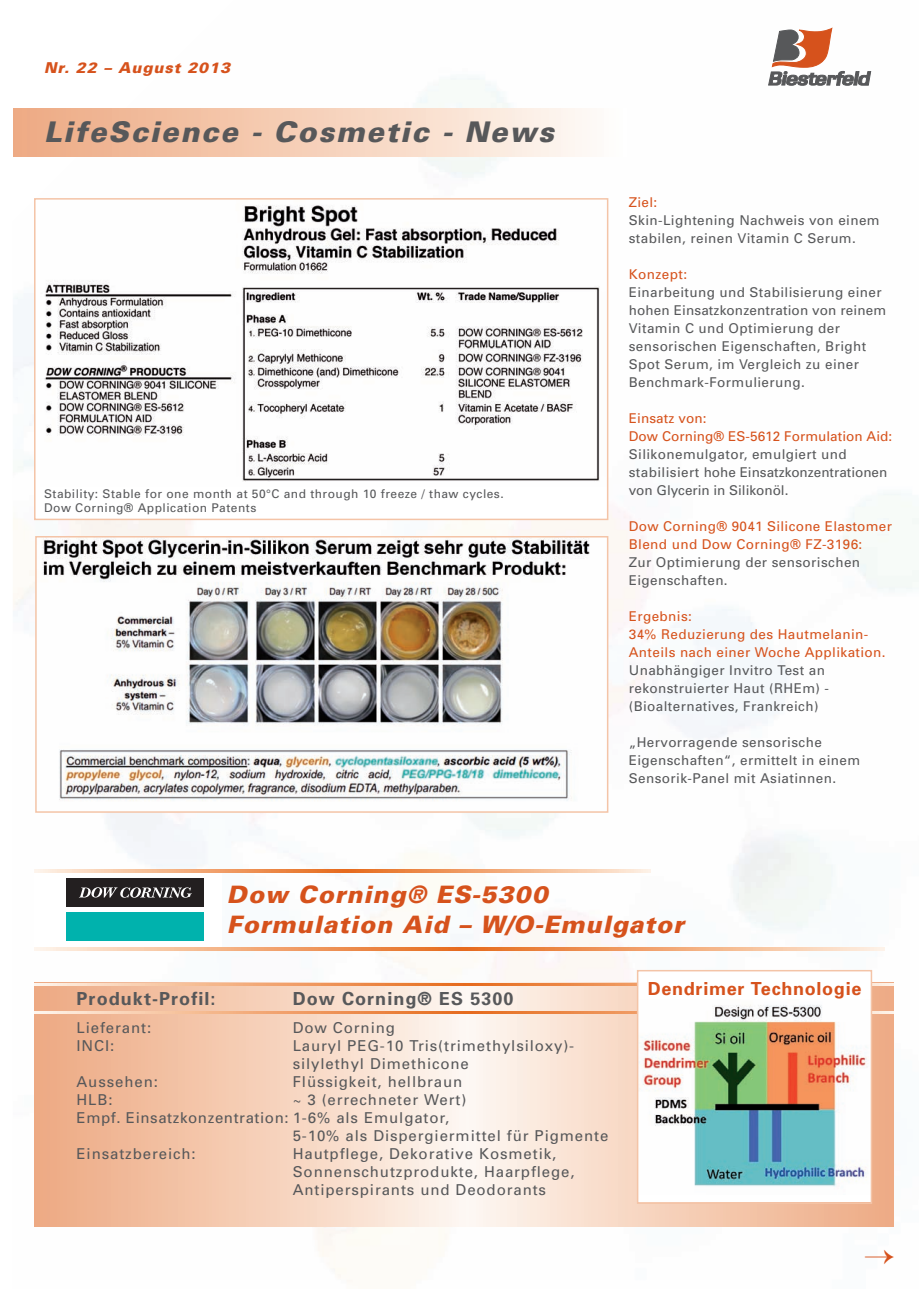
<style>
.page{position:relative;width:919px;height:1289px;background:#fff}
.page>*{position:absolute;margin:0;border:0;box-sizing:border-box;transform-origin:0 0}
.t1{font:italic 900 28.5px "Univers";letter-spacing:.065em;color:#57585a}
.t2{font:italic 900 24px/30px "Univers";letter-spacing:.045em;color:#d6521c}
.t3{font:700 18px "Univers";letter-spacing:.06em;color:#57585a}
.t4{font:700 18px "Univers";letter-spacing:.04em;color:#d6521c}
.t5{font:15px/18px "Univers";letter-spacing:.06em;color:#57585a}
.t6{font:15px "Univers";letter-spacing:.04em;color:#57585a}
.t7{font:italic 900 15px "Univers";letter-spacing:.065em;color:#d6521c}
.t8{font:13.5px/18px "Univers";letter-spacing:.03em;color:#57585a}
.t9{font:13.5px/18px "Univers";letter-spacing:.03em;color:#d6521c}
.t10{font:13.5px/18px "Univers";color:#57585a}
.t11{font:13.5px/18px "Univers";letter-spacing:.005em;color:#d6521c}
.t12{font:12px/13.5px "Univers";letter-spacing:.04em;color:#57585a}
</style>
<div class="page">
<img style="left:13px;top:27px;width:905px;height:1254px">
<svg style="left:768px;top:28px;width:102px;height:57px"></svg>
<div style="left:14px;top:109px;width:612px;height:48px;background:linear-gradient(to right,#eda981,#fffcf9)"></div>
<div style="left:36px;top:200px;width:571px;height:318px;background:#fff"></div>
<img style="left:44px;top:205px;width:556px;height:277px">
<div style="left:34px;top:198px;width:574px;height:322px;border:2px solid #f4c4a7"></div>
<img style="left:38px;top:539px;width:567px;height:270px">
<div style="left:35px;top:536px;width:573px;height:276px;border:2px solid #f4c4a7"></div>
<div style="left:34px;top:872px;width:187px;height:75px;background:#fff"></div>
<div style="left:67px;top:912px;width:137px;height:28px;background:#00b2ad"></div>
<div style="left:67px;top:878px;width:137px;height:28px;background:#231f20"></div>
<svg style="left:80px;top:887px;width:112px;height:10px"></svg>
<svg style="left:34px;top:982px;width:859px;height:243px;background:#f6d3bd"></svg>
<svg style="left:34px;top:1011px;width:859px;height:2px"></svg>
<svg style="left:34px;top:983px;width:859px;height:2px"></svg>
<svg style="left:34px;top:869px;width:617px;height:3px;background:#f1ac7c"></svg>
<svg style="left:34px;top:947px;width:850px;height:3px;background:#f1ac7c"></svg>
<div style="left:638px;top:971px;width:232px;height:231px;background:#fff"></div>
<img style="left:639px;top:1005px;width:228px;height:182px">
<div style="left:636px;top:969px;width:236px;height:234px;border:2px solid #f4c4a7"></div>
<svg style="left:864px;top:1249px;width:29px;height:15px"></svg>
<p class="t7" style="left:44px;top:63px;width:188px">Nr. 22 – August 2013</p>
<h1 class="t1" style="left:44px;top:121px;width:511px">LifeScience - Cosmetic - News</h1>
<p class="t12" style="left:44px;top:488px;width:461px">Stability: Stable for one month at 50°C and through 10 freeze / thaw cycles.<br>Dow Corning® Application Patents</p>
<p class="t9" style="left:628px;top:194px;width:30px">Ziel:</p>
<p class="t8" style="left:628px;top:212px;width:252px">Skin-Lightening Nachweis von einem stabilen, reinen Vitamin C Serum.</p>
<p class="t9" style="left:628px;top:266px;width:60px">Konzept:</p>
<p class="t8" style="left:628px;top:284px;width:259px">Einarbeitung und Stabilisierung einer hohen Einsatzkonzentration von reinem Vitamin C und Optimierung der sensorischen Eigenschaften, Bright Spot Serum, im Vergleich zu einer Benchmark-Formulierung.</p>
<p class="t11" style="left:628px;top:410px;width:265px">Einsatz von:<br>Dow Corning® ES-5612 Formulation Aid:</p>
<p class="t10" style="left:628px;top:446px;width:260px">Silikonemulgator, emulgiert und stabilisiert hohe Einsatzkonzentrationen von Glycerin in Silikonöl.</p>
<p class="t9" style="left:628px;top:518px;width:265px">Dow Corning® 9041 Silicone Elastomer<br>Blend und Dow Corning® FZ-3196:</p>
<p class="t8" style="left:628px;top:554px;width:233px">Zur Optimierung der sensorischen<br>Eigenschaften.</p>
<p class="t9" style="left:628px;top:608px;width:258px">Ergebnis:<br>34% Reduzierung des Hautmelanin-<br>Anteils nach einer Woche Applikation.</p>
<p class="t8" style="left:628px;top:662px;width:202px">Unabhängiger Invitro Test an rekonstruierter Haut (RHEm) - (Bioalternatives, Frankreich)</p>
<p class="t8" style="left:628px;top:734px;width:233px">„Hervorragende sensorische<br>Eigenschaften“, ermittelt in einem<br>Sensorik-Panel mit Asiatinnen.</p>
<h2 class="t2" style="left:227px;top:881px;width:458px">Dow Corning® ES-5300<br>Formulation Aid – W/O-Emulgator</h2>
<h3 class="t3" style="left:77px;top:991px;width:140px">Produkt-Profil:</h3>
<h3 class="t3" style="left:293px;top:991px;width:222px">Dow Corning® ES 5300</h3>
<p class="t5" style="left:77px;top:1020px;width:76px">Lieferant:</p>
<p class="t5" style="left:293px;top:1020px;width:104px">Dow Corning</p>
<p class="t5" style="left:77px;top:1038px;width:39px">INCI:</p>
<p class="t5" style="left:293px;top:1038px;width:283px">Lauryl PEG-10 Tris(trimethylsiloxy)- silylethyl Dimethicone</p>
<p class="t5" style="left:77px;top:1074px;width:83px">Aussehen:</p>
<p class="t5" style="left:293px;top:1074px;width:171px">Flüssigkeit, hellbraun</p>
<p class="t5" style="left:77px;top:1092px;width:38px">HLB:</p>
<p class="t5" style="left:293px;top:1092px;width:175px">~ 3 (errechneter Wert)</p>
<p class="t6" style="left:77px;top:1112px;width:374px">Empf. Einsatzkonzentration: 1-6% als Emulgator,</p>
<p class="t5" style="left:293px;top:1128px;width:317px">5-10% als Dispergiermittel für Pigmente</p>
<p class="t5" style="left:77px;top:1146px;width:121px">Einsatzbereich:</p>
<p class="t5" style="left:293px;top:1146px;width:283px">Hautpflege, Dekorative Kosmetik,<br>Sonnenschutzprodukte, Haarpflege,<br>Antiperspirants und Deodorants</p>
<h3 class="t4" style="left:647px;top:982px;width:215px">Dendrimer Technologie</h3>
</div>
